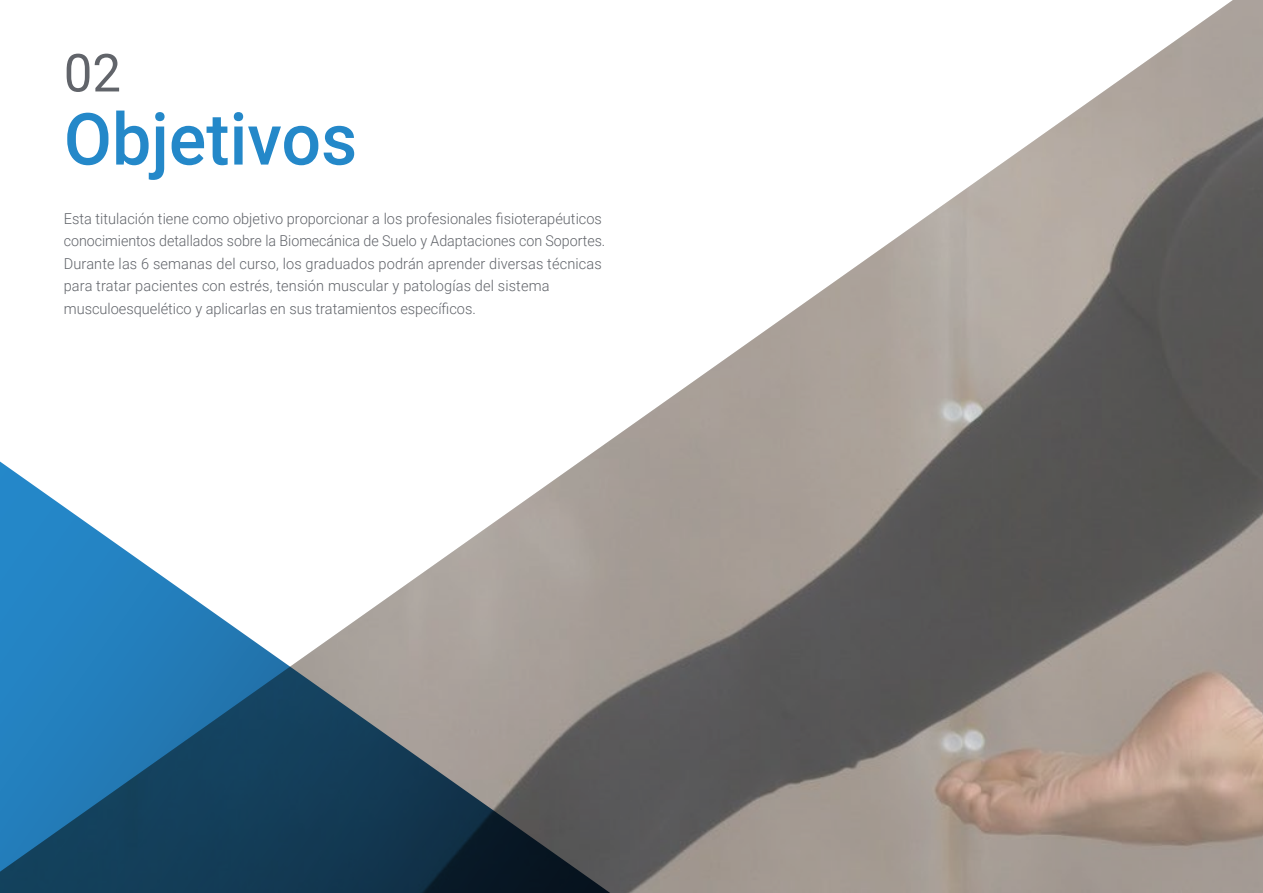
<style>
.page{position:relative;width:1263px;height:893px;background:#fff}
.page>*{position:absolute;margin:0;border:0;box-sizing:border-box;transform-origin:0 0}
.t1{font:500 72px "Roboto";color:#2488c9}
.t2{font:52.5px "Roboto";color:#61646a}
.t3{font:300 15px/22.5px "Roboto";color:#61646a}
</style>
<div class="page">
<img style="left:602px;top:0;width:661px;height:893px">
<svg style="left:0;top:446px;width:640px;height:447px"></svg>
<h2 class="t2" style="left:64px;top:36px;width:59px">02</h2>
<h1 class="t1" style="left:64px;top:89px;width:295px">Objetivos</h1>
<p class="t3" style="left:64px;top:207px;width:543px">Esta titulación tiene como objetivo proporcionar a los profesionales fisioterapéuticos conocimientos detallados sobre la Biomecánica de Suelo y Adaptaciones con Soportes.<br>Durante las 6 semanas del curso, los graduados podrán aprender diversas técnicas para tratar pacientes con estrés, tensión muscular y patologías del sistema musculoesquelético y aplicarlas en sus tratamientos específicos.</p>
</div>
